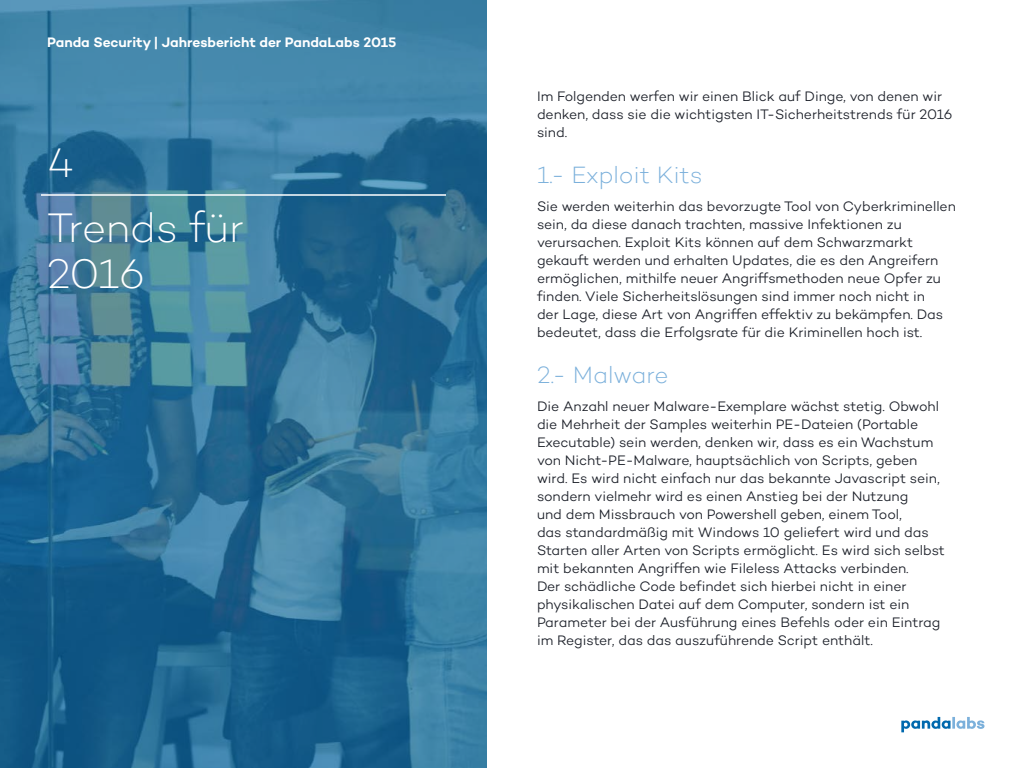
<style>
.page{position:relative;width:1024px;height:768px;background:#fff}
.page>*{position:absolute;margin:0;border:0;box-sizing:border-box;transform-origin:0 0}
.t1{font:200 42px/46px "Campton";letter-spacing:-.01em;color:#fff}
.t2{font:200 24px "Campton";color:#7bb0db}
.t3{font:300 14px/18px "Campton";letter-spacing:-.005em;color:#1b1f28}
.t4{font:600 14px "Campton";letter-spacing:-.005em;color:#fff}
</style>
<div class="page">
<svg style="left:901px;top:717px;width:83px;height:15px"></svg>
<svg style="left:0;top:0;width:487px;height:768px;background:#307399"></svg>
<hr style="left:41px;top:194px;width:405px;height:2px;background:#fff">
<p class="t4" style="left:47px;top:33px;width:351px">Panda Security | Jahresbericht der PandaLabs 2015</p>
<h1 class="t1" style="left:47px;top:140px;width:29px">4</h1>
<h1 class="t1" style="left:47px;top:204px;width:198px">Trends für<br>2016</h1>
<p class="t3" style="left:537px;top:87px;width:417px">Im Folgenden werfen wir einen Blick auf Dinge, von denen wir denken, dass sie die wichtigsten IT-Sicherheitstrends für 2016 sind.</p>
<h2 class="t2" style="left:537px;top:160px;width:167px">1.- Exploit Kits</h2>
<p class="t3" style="left:537px;top:197px;width:420px">Sie werden weiterhin das bevorzugte Tool von Cyberkriminellen sein, da diese danach trachten, massive Infektionen zu verursachen. Exploit Kits können auf dem Schwarzmarkt gekauft werden und erhalten Updates, die es den Angreifern ermöglichen, mithilfe neuer Angriffsmethoden neue Opfer zu finden. Viele Sicherheitslösungen sind immer noch nicht in<br>der Lage, diese Art von Angriffen effektiv zu bekämpfen. Das bedeutet, dass die Erfolgsrate für die Kriminellen hoch ist.</p>
<h2 class="t2" style="left:537px;top:360px;width:133px">2.- Malware</h2>
<p class="t3" style="left:537px;top:397px;width:410px">Die Anzahl neuer Malware-Exemplare wächst stetig. Obwohl die Mehrheit der Samples weiterhin PE-Dateien (Portable Executable) sein werden, denken wir, dass es ein Wachstum von Nicht-PE-Malware, hauptsächlich von Scripts, geben wird. Es wird nicht einfach nur das bekannte Javascript sein, sondern vielmehr wird es einen Anstieg bei der Nutzung<br>und dem Missbrauch von Powershell geben, einem Tool,<br>das standardmäßig mit Windows 10 geliefert wird und das Starten aller Arten von Scripts ermöglicht. Es wird sich selbst mit bekannten Angriffen wie Fileless Attacks verbinden.<br>Der schädliche Code befindet sich hierbei nicht in einer physikalischen Datei auf dem Computer, sondern ist ein Parameter bei der Ausführung eines Befehls oder ein Eintrag im Register, das das auszuführende Script enthält.</p>
</div>
